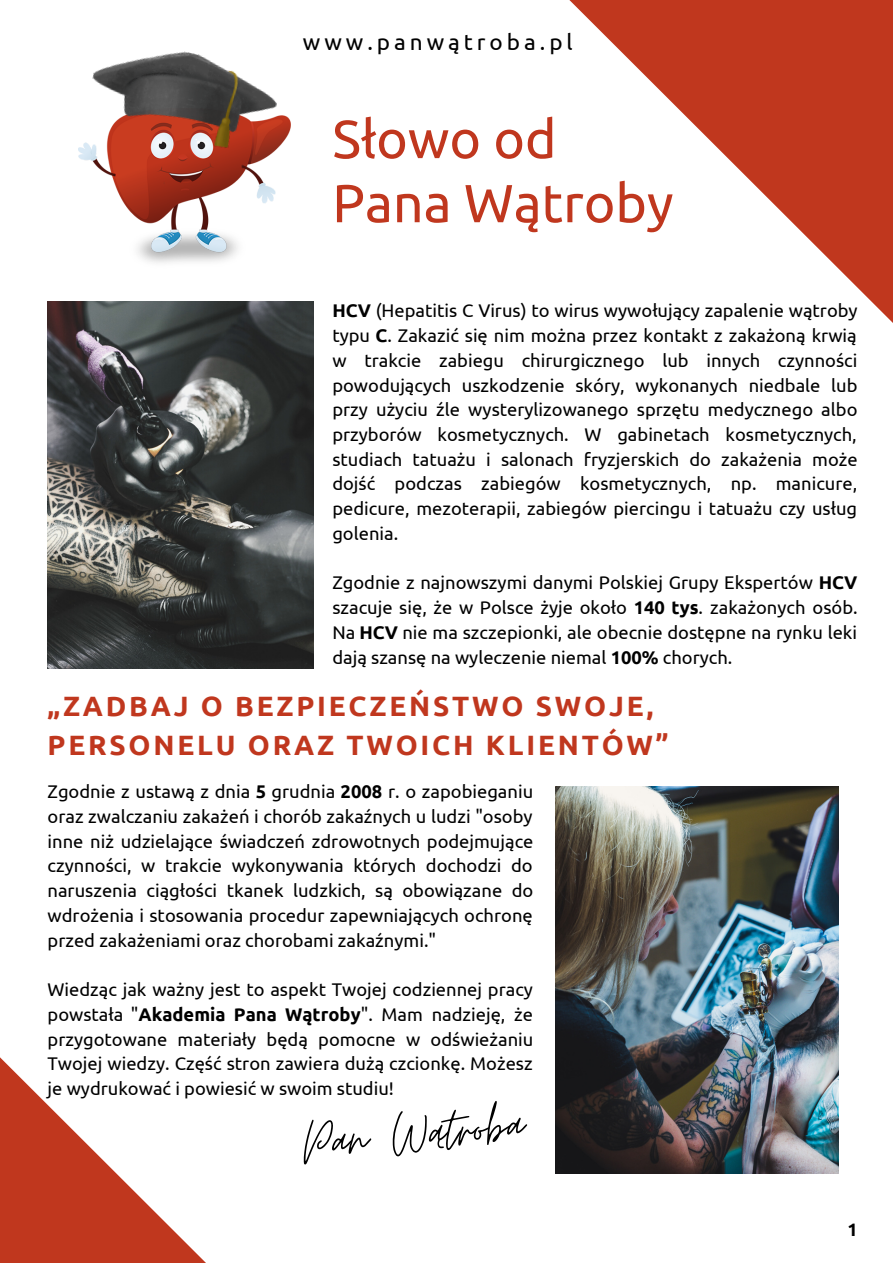
<style>
.page{position:relative;width:893px;height:1264px;background:#fff}
.page>*{position:absolute;margin:0;border:0;box-sizing:border-box;transform-origin:0 0}
.t1{font:63.45px "Moon Time";color:#000}
.t2{font:53.55px/64.1px "Ubuntu";color:#c0371e}
.t3{font:700 27.9px/38.2px "Ubuntu";letter-spacing:.1em;color:#c0371e}
.t4{font:22.5px "Ubuntu";letter-spacing:.175em;color:#000}
.t5{font:18.3px/24.8px "Ubuntu";color:#000;text-align:justify}
.t6{font:700 18px "Ubuntu";color:#000}
.s1{font-weight:700}
</style>
<div class="page">
<svg style="left:569px;top:0;width:323px;height:322px"></svg>
<svg style="left:0;top:1057px;width:205px;height:205px;fill:#c0371e"></svg>
<img style="left:48px;top:301px;width:265px;height:368px">
<img style="left:555px;top:786px;width:283px;height:387px">
<img style="left:124px;top:115px;width:166px;height:148px">
<img style="left:78px;top:51px;width:205px;height:152px">
<p class="t4" style="left:303px;top:29px;width:271px">www.panwątroba.pl</p>
<p class="t2" style="left:332px;top:106px;width:343px">Słowo od<br>Pana Wątroby</p>
<p class="t5" style="left:332px;top:298px;width:527px"><span class="s1">HCV</span> (Hepatitis C Virus) to wirus wywołujący zapalenie wątroby typu <span class="s1">C</span>. Zakazić się nim można przez kontakt z zakażoną krwią w trakcie zabiegu chirurgicznego lub innych czynności powodujących uszkodzenie skóry, wykonanych niedbale lub przy użyciu źle wysterylizowanego sprzętu medycznego albo przyborów kosmetycznych. W gabinetach kosmetycznych, studiach tatuażu i salonach fryzjerskich do zakażenia może dojść podczas zabiegów kosmetycznych, np. manicure, pedicure, mezoterapii, zabiegów piercingu i tatuażu czy usług golenia.</p>
<p class="t5" style="left:332px;top:570px;width:527px">Zgodnie z najnowszymi danymi Polskiej Grupy Ekspertów <span class="s1">HCV </span>szacuje się, że w Polsce żyje około <span class="s1">140 tys</span>. zakażonych osób.<br>Na <span class="s1">HCV</span> nie ma szczepionki, ale obecnie dostępne na rynku leki dają szansę na wyleczenie niemal <span class="s1">100%</span> chorych.</p>
<p class="t3" style="left:48px;top:686px;width:622px">„ZADBAJ O BEZPIECZEŃSTWO SWOJE,<br>PERSONELU ORAZ TWOICH KLIENTÓW”</p>
<p class="t5" style="left:48px;top:779px;width:487px">Zgodnie z ustawą z dnia <span class="s1">5</span> grudnia <span class="s1">2008</span> r. o zapobieganiu oraz zwalczaniu zakażeń i chorób zakaźnych u ludzi "osoby inne niż udzielające świadczeń zdrowotnych podejmujące czynności, w trakcie wykonywania których dochodzi do naruszenia ciągłości tkanek ludzkich, są obowiązane do wdrożenia i stosowania procedur zapewniających ochronę przed zakażeniami oraz chorobami zakaźnymi."</p>
<p class="t5" style="left:48px;top:976px;width:487px">Wiedząc jak ważny jest to aspekt Twojej codziennej pracy powstała "<span class="s1">Akademia Pana Wątroby</span>". Mam nadzieję, że przygotowane materiały będą pomocne w odświeżaniu Twojej wiedzy. Część stron zawiera dużą czcionkę. Możesz je wydrukować i powiesić w swoim studiu!</p>
<p class="t1" style="left:299px;top:1104px;width:224px;rotate:-5deg">Pan Wątroba</p>
<p class="t6" style="left:847px;top:1219px;width:12px">1</p>
</div>
